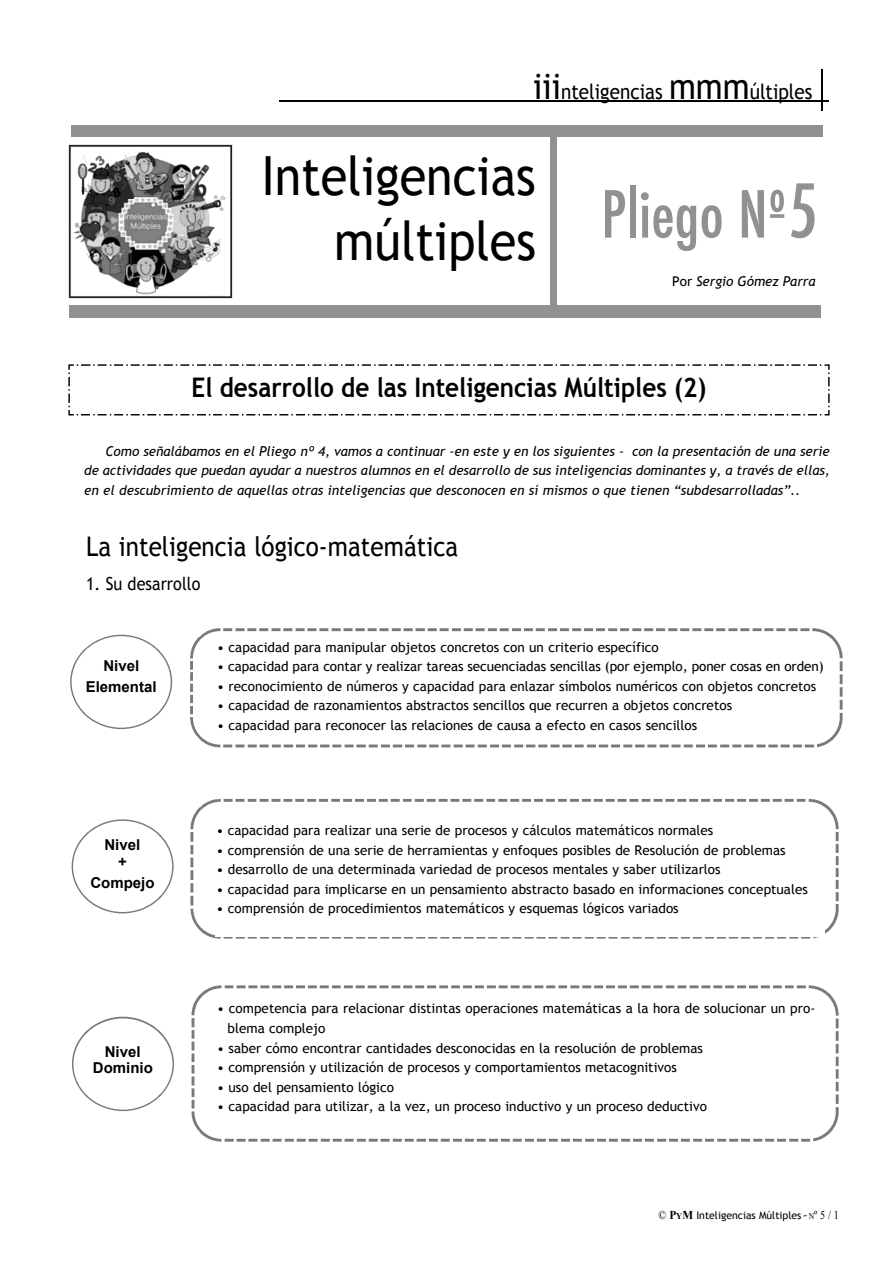
<style>
.page{position:relative;width:893px;height:1263px;background:#fff}
.page>*{position:absolute;margin:0;border:0;box-sizing:border-box;transform-origin:0 0}
.t1{font:54px/64.8px "Trebuchet MS";color:#000;scale:.9 1}
.t2{font:700 27px "Trebuchet MS";color:#000;scale:.9 1}
.t3{font:27px "Trebuchet MS";color:#000;scale:.9 1}
.t4{font:21px "Trebuchet MS";color:#000;scale:.9 1}
.t5{font:18px "Trebuchet MS";color:#000;scale:.9 1}
.t6{font:700 15px/16.5px "Arial";color:#000;text-align:center}
.t7{font:13.5px/19.8px "Trebuchet MS";color:#000}
.t8{font:italic 13.5px/19.5px "Trebuchet MS";color:#000;text-align:justify}
.t9{font:10.5px "Trebuchet MS";color:#000}
.s1{font-size:36px}
.s2{font-style:normal}
.s3{font-family:"Times New Roman";font-size:12px}
.s4{font-family:"Times New Roman";font-weight:700;font-size:12px}
.s5{font-family:"Times New Roman";font-weight:700;font-size:9px}
.s6{font-family:"Lucida Handwriting";font-style:italic}
.s7{font-family:"Times New Roman";font-size:9px}
</style>
<div class="page">
<hr style="left:279px;top:100px;width:549px;height:2px;background:#000">
<hr style="left:822px;top:70px;width:1px;height:41px;background:#000">
<div style="left:69px;top:306px;width:751px;height:12px;background:#919191"></div>
<div style="left:71px;top:125px;width:751px;height:11px;background:#919191"></div>
<div style="left:551px;top:132px;width:6px;height:176px;background:#919191"></div>
<img style="left:69px;top:144px;width:164px;height:155px">
<svg style="left:68px;top:364px;width:761px;height:51px"></svg>
<svg style="left:190px;top:628px;width:652px;height:119px"></svg>
<svg style="left:190px;top:799px;width:648px;height:140px"></svg>
<svg style="left:192px;top:985px;width:646px;height:157px"></svg>
<div style="left:216px;top:640px;width:609px;height:97px;background:#fff"></div>
<div style="left:215px;top:824px;width:610px;height:112px;background:#fff"></div>
<svg style="left:70px;top:635px;width:102px;height:94px"></svg>
<svg style="left:72px;top:819px;width:102px;height:94px"></svg>
<svg style="left:72px;top:1017px;width:102px;height:94px"></svg>
<div style="left:216px;top:1002px;width:601px;height:124px;background:#fff"></div>
<h3 class="t4" style="left:533px;top:80px;width:312px"><span class="s1">iii</span>nteligencias <span class="s1">mmm</span>últiples</h3>
<h1 class="t1" style="left:334px;top:144px;width:539px;text-indent:-73px">Inteligencias<br>múltiples <sup>Pliego</sup> <sup>Nº</sup><sup>5</sup></h1>
<p class="t8" style="left:672px;top:271px;width:145px"><span class="s2">Por</span> Sergio Gómez Parra</p>
<h2 class="t2" style="left:192px;top:372px;width:573px">El desarrollo de las Inteligencias Múltiples (2)</h2>
<p class="t8" style="left:84px;top:441px;width:747px;text-indent:21px">Como señalábamos en el Pliego nº 4, vamos a continuar -en este y en los siguientes - con la presentación de una serie de actividades que puedan ayudar a nuestros alumnos en el desarrollo de sus inteligencias dominantes y, a través de ellas, en el descubrimiento de aquellas otras inteligencias que desconocen en sí mismos o que tienen “subdesarrolladas”..</p>
<h2 class="t3" style="left:86px;top:531px;width:415px">La inteligencia lógico-matemática</h2>
<h3 class="t5" style="left:86px;top:573px;width:128px">1. Su desarrollo</h3>
<p class="t6" style="left:86px;top:655px;width:72px;line-height:20.9px">Nivel<br>Elemental</p>
<p class="t6" style="left:104px;top:837px;width:37px">Nivel +</p>
<p class="t6" style="left:90px;top:875px;width:66px">Compejo</p>
<p class="t6" style="left:93px;top:1043px;width:61px">Nivel<br>Dominio</p>
<p class="t7" style="left:217px;top:637px;width:443px">• capacidad para manipular objetos concretos con un criterio específico</p>
<p class="t7" style="left:217px;top:656px;width:608px">• capacidad para contar y realizar tareas secuenciadas sencillas (por ejemplo, poner cosas en orden)</p>
<p class="t7" style="left:217px;top:676px;width:600px">• reconocimiento de números y capacidad para enlazar símbolos numéricos con objetos concretos</p>
<p class="t7" style="left:217px;top:696px;width:516px">• capacidad de razonamientos abstractos sencillos que recurren a objetos concretos</p>
<p class="t7" style="left:217px;top:715px;width:482px">• capacidad para reconocer las relaciones de causa a efecto en casos sencillos</p>
<p class="t7" style="left:216px;top:820px;width:498px">• capacidad para realizar una serie de procesos y cálculos matemáticos normales</p>
<p class="t7" style="left:216px;top:840px;width:571px">• comprensión de una serie de herramientas y enfoques posibles de Resolución de problemas</p>
<p class="t7" style="left:216px;top:859px;width:506px">• desarrollo de una determinada variedad de procesos mentales y saber utilizarlos</p>
<p class="t7" style="left:216px;top:879px;width:593px">• capacidad para implicarse en un pensamiento abstracto basado en informaciones conceptuales</p>
<p class="t7" style="left:216px;top:898px;width:464px">• comprensión de procedimientos matemáticos y esquemas lógicos variados</p>
<p class="t7" style="left:228px;top:999px;width:589px;text-indent:-10px">• competencia para relacionar distintas operaciones matemáticas a la hora de solucionar un pro&shy;blema complejo</p>
<p class="t7" style="left:217px;top:1038px;width:487px">• saber cómo encontrar cantidades desconocidas en la resolución de problemas</p>
<p class="t7" style="left:217px;top:1057px;width:461px">• comprensión y utilización de procesos y comportamientos metacognitivos</p>
<p class="t7" style="left:217px;top:1077px;width:178px">• uso del pensamiento lógico</p>
<p class="t7" style="left:217px;top:1096px;width:491px">• capacidad para utilizar, a la vez, un proceso inductivo y un proceso deductivo</p>
<p class="t9" style="left:658px;top:1209px;width:182px"><span class="s3">©</span> <span class="s4">P</span><span class="s5">Y</span><span class="s4">M</span> Inteligencias Múltiples<span class="s6">–</span> <span class="s7">N</span><span class="s3">º 5 / 1</span></p>
</div>
